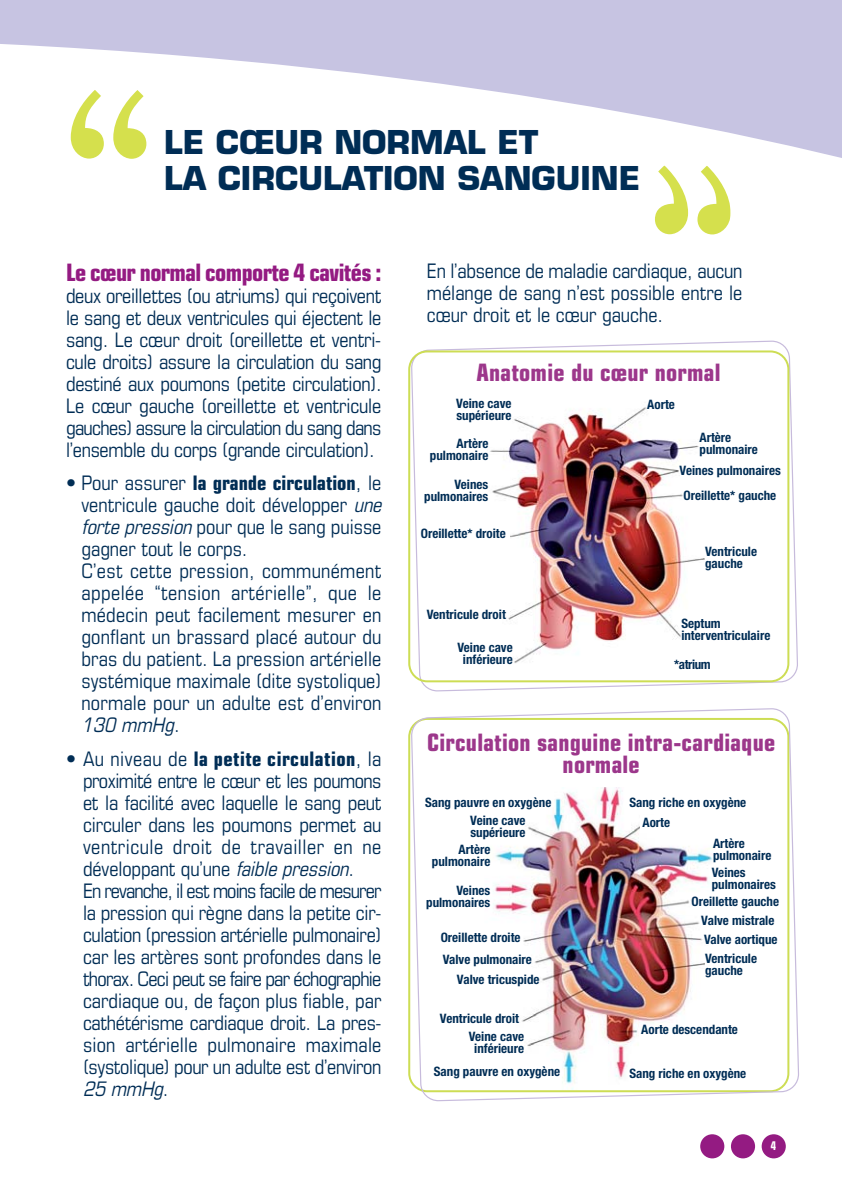
<style>
.page{position:relative;width:842px;height:1191px;background:#fff}
.page>*{position:absolute;margin:0;border:0;box-sizing:border-box;transform-origin:0 0}
.t1{font:700 32px/36px "Eurostile";color:#002d55}
.t2{font:700 condensed 24px/22px "Eurostile";letter-spacing:.01em;color:#9c378b;text-align:center}
.t3{font:700 condensed 24px "Eurostile";letter-spacing:-.025em;color:#941b82}
.t4{font:condensed 20px/22px "Eurostile";color:#002d55;text-align:justify}
.t5{font:700 condensed 13px/12px "Helvetica Neue";color:#002d55}
.t6{font:700 condensed 12px "Eurostile";color:#fff;scale:.9 1}
.s1{font-weight:700}
.s2{font-style:italic}
</style>
<div class="page">
<svg style="left:0;top:0;width:842px;height:158px;fill:#c7c4e2"></svg>
<svg style="left:71px;top:90px;width:75px;height:69px"></svg>
<svg style="left:655px;top:165px;width:76px;height:69px"></svg>
<div style="left:700px;top:1134px;width:24px;height:24px;background:#941b82;border-radius:50%"></div>
<div style="left:731px;top:1134px;width:24px;height:24px;background:#941b82;border-radius:50%"></div>
<div style="left:762px;top:1134px;width:24px;height:24px;background:#941b82;border-radius:50%"></div>
<img style="left:411px;top:708px;width:388px;height:393px">
<svg style="left:421px;top:340px;width:377px;height:351px"></svg>
<svg style="left:408px;top:350px;width:381px;height:332px"></svg>
<img style="left:456px;top:398px;width:272px;height:268px">
<div style="left:421px;top:395px;width:90px;height:34px;background:#fff"></div>
<div style="left:640px;top:815px;width:43px;height:17px;background:#fff"></div>
<div style="left:443px;top:639px;width:70px;height:33px;background:#fff"></div>
<div style="left:458px;top:1028px;width:66px;height:34px;background:#fff"></div>
<div style="left:681px;top:615px;width:97px;height:34px;background:#fff"></div>
<div style="left:705px;top:950px;width:65px;height:33px;background:#fff"></div>
<div style="left:705px;top:544px;width:65px;height:37px;background:#fff"></div>
<div style="left:684px;top:488px;width:95px;height:24px;background:#fff"></div>
<div style="left:416px;top:364px;width:365px;height:34px;background:#fff"></div>
<h1 class="t1" style="left:164px;top:128px;width:478px">LE CŒUR NORMAL ET<br>LA CIRCULATION SANGUINE</h1>
<p class="t3" style="left:66px;top:263px;width:317px">Le cœur normal comporte 4 cavités :</p>
<p class="t4" style="left:66px;top:286px;width:317px">deux oreillettes (ou atriums) qui reçoivent le sang et deux ventricules qui éjectent le sang. Le cœur droit (oreillette et ventri&shy;cule droits) assure la circulation du sang destiné aux poumons (petite circulation).<br>Le cœur gauche (oreillette et ventricule gauches) assure la circulation du sang dans l’ensemble du corps (grande circulation).</p>
<p class="t4" style="left:81px;top:474px;width:305px;text-align:left;text-indent:-15px">• Pour assurer <span class="s1">la grande circulation</span>, le ventricule gauche doit développer <span class="s2">une forte pression</span>pour que le sang puisse gagner tout le corps.<br>C’est cette pression, communément appelée “tension artérielle”, que le médecin peut facilement mesurer en gonflant un brassard placé autour du bras du patient. La pression artérielle systémique maximale (dite systolique) normale pour un adulte est d’environ <span class="s2">130 mmHg</span>.</p>
<p class="t4" style="left:83px;top:749px;width:300px;text-align:left;text-indent:-17px">• Au niveau de <span class="s1">la petite circulation</span>, la proximité entre le cœur et les poumons et la facilité avec laquelle le sang peut circuler dans les poumons permet au ventricule droit de travailler en ne développant qu’une <span class="s2">faible pression</span>.<br>En revanche, il est moins facile de mesurer la pression qui règne dans la petite cir&shy;culation (pression artérielle pulmonaire) car les artères sont profondes dans le thorax. Ceci peut se faire par échographie cardiaque ou, de façon plus fiable, par cathétérisme cardiaque droit. La pres&shy;sion artérielle pulmonaire maximale (systolique) pour un adulte est d’environ <span class="s2">25 mmHg</span>.</p>
<p class="t4" style="left:427px;top:262px;width:317px">En l’absence de maladie cardiaque, aucun mélange de sang n’est possible entre le cœur droit et le cœur gauche.</p>
<p class="t2" style="left:476px;top:364px;width:246px">Anatomie du cœur normal</p>
<p class="t5" style="left:647px;top:400px;width:29px">Aorte</p>
<p class="t5" style="left:456px;top:398px;width:57px">Veine cave supérieure</p>
<p class="t5" style="left:430px;top:438px;width:60px;text-align:right">Artère pulmonaire</p>
<p class="t5" style="left:424px;top:479px;width:66px;text-align:right">Veines pulmonaires</p>
<p class="t5" style="left:699px;top:432px;width:60px">Artère pulmonaire</p>
<p class="t5" style="left:680px;top:465px;width:103px">Veines pulmonaires</p>
<p class="t5" style="left:684px;top:491px;width:94px">Oreillette* gauche</p>
<p class="t5" style="left:421px;top:528px;width:86px">Oreillette* droite</p>
<p class="t5" style="left:427px;top:609px;width:81px">Ventricule droit</p>
<p class="t5" style="left:457px;top:642px;width:57px;text-align:center">Veine cave inférieure</p>
<p class="t5" style="left:705px;top:547px;width:53px">Ventricule gauche</p>
<p class="t5" style="left:681px;top:618px;width:90px">Septum interventriculaire</p>
<p class="t5" style="left:674px;top:660px;width:38px">*atrium</p>
<p class="t2" style="left:427px;top:733px;width:349px">Circulation sanguine intra-cardiaque normale</p>
<p class="t5" style="left:425px;top:797px;width:128px">Sang pauvre en oxygène</p>
<p class="t5" style="left:629px;top:798px;width:118px">Sang riche en oxygène</p>
<p class="t5" style="left:470px;top:816px;width:57px">Veine cave supérieure</p>
<p class="t5" style="left:642px;top:818px;width:29px">Aorte</p>
<p class="t5" style="left:432px;top:845px;width:60px;text-align:right">Artère pulmonaire</p>
<p class="t5" style="left:713px;top:839px;width:60px">Artère pulmonaire</p>
<p class="t5" style="left:712px;top:867px;width:66px">Veines pulmonaires</p>
<p class="t5" style="left:426px;top:885px;width:66px;text-align:right">Veines pulmonaires</p>
<p class="t5" style="left:691px;top:896px;width:89px">Oreillette gauche</p>
<p class="t5" style="left:701px;top:915px;width:75px">Valve mistrale</p>
<p class="t5" style="left:441px;top:928px;width:93px;line-height:21.8px">Oreillette droite<br>Valve pulmonaire</p>
<p class="t5" style="left:704px;top:934px;width:75px">Valve aortique</p>
<p class="t5" style="left:705px;top:953px;width:53px">Ventricule gauche</p>
<p class="t5" style="left:457px;top:974px;width:84px">Valve tricuspide</p>
<p class="t5" style="left:440px;top:1014px;width:81px">Ventricule droit</p>
<p class="t5" style="left:469px;top:1031px;width:57px;text-align:center">Veine cave inférieure</p>
<p class="t5" style="left:641px;top:1025px;width:98px">Aorte descendante</p>
<p class="t5" style="left:434px;top:1066px;width:128px">Sang pauvre en oxygène</p>
<p class="t5" style="left:629px;top:1068px;width:118px">Sang riche en oxygène</p>
<p class="t6" style="left:771px;top:1141px;width:8px">4</p>
</div>
